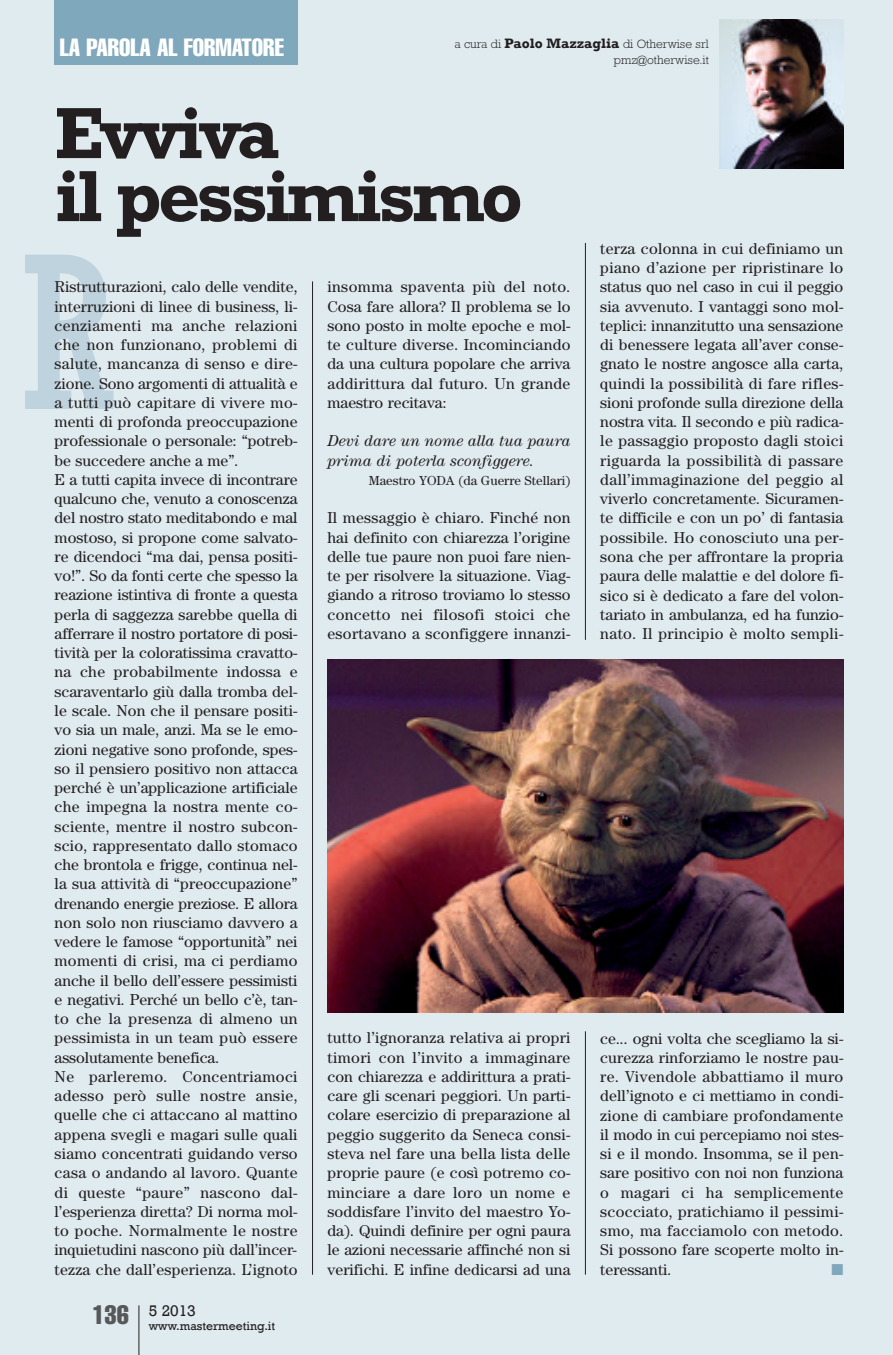
<style>
.page{position:relative;width:893px;height:1355px;background:#fff}
.page>*{position:absolute;margin:0;border:0;box-sizing:border-box;transform-origin:0 0}
.t1{font:700 73.5px/63px "Rockwell";letter-spacing:-.05em;color:#231f20}
.t2{font:extra-condensed 24.5px "Helvetica";color:#fff}
.t3{font:15.75px/19.2px "Century";letter-spacing:.005em;color:#231f20;text-align:justify}
.t4{font:italic 15.75px/19.2px "Century";color:#231f20}
.t5{font:15.75px "Rockwell";color:#231f20}
.t6{font:15.75px "Zapf Dingbats";color:#7fa8bc}
.t7{font:13.12px "Century";color:#231f20}
.t8{font:300 12.25px/15.8px "Rockwell";color:#231f20;text-align:right}
.t9{font:12.25px "Rockwell";color:#231f20}
.s1{font-weight:700;font-size:14px}
</style>
<div class="page">
<div style="left:0;top:0;width:893px;height:1354px;background:#e0ebf0"></div>
<hr style="left:585px;top:243px;width:1px;height:396px;background:#231f20">
<hr style="left:138px;top:1305px;width:1px;height:49px;background:#231f20">
<div style="left:55px;top:0;width:243px;height:64px;background:#7fa8bc"></div>
<hr style="left:312px;top:281px;width:1px;height:993px;background:#231f20">
<svg style="left:25px;top:254px;width:88px;height:155px"></svg>
<img style="left:719px;top:20px;width:124px;height:149px">
<img style="left:327px;top:659px;width:516px;height:353px">
<hr style="left:585px;top:1031px;width:1px;height:243px;background:#231f20">
<h2 class="t2" style="left:60px;top:39px;width:225px">LA PAROLA AL FORMATORE</h2>
<p class="t8" style="left:454px;top:38px;width:256px">a cura di <span class="s1">Paolo Mazzaglia</span> di Otherwise srl pmz@otherwise.it</p>
<h1 class="t1" style="left:55px;top:100px;width:470px">Evviva<br>il pessimismo</h1>
<p class="t3" style="left:55px;top:279px;width:245px;text-align:left">Ristrutturazioni, calo delle vendite, interruzioni di linee di business, li&shy;cenziamenti ma anche relazioni che non funzionano, problemi di salute, mancanza di senso e dire&shy;zione. Sono argomenti di attualità e a tutti può capitare di vivere mo&shy;menti di profonda preoccupazione professionale o personale: “potreb&shy;be succedere anche a me”.<br>E a tutti capita invece di incontrare qualcuno che, venuto a conoscenza del nostro stato meditabondo e mal mostoso, si propone come salvato&shy;re dicendoci “ma dai, pensa positi&shy;vo!”. So da fonti certe che spesso la reazione istintiva di fronte a questa perla di saggezza sarebbe quella di afferrare il nostro portatore di posi&shy;tività per la coloratissima cravatto&shy;na che probabilmente indossa e scaraventarlo giù dalla tromba del&shy;le scale. Non che il pensare positi&shy;vo sia un male, anzi. Ma se le emo&shy;zioni negative sono profonde, spes&shy;so il pensiero positivo non attacca perché è un’applicazione artificiale che impegna la nostra mente co&shy;sciente, mentre il nostro subcon&shy;scio, rappresentato dallo stomaco che brontola e frigge, continua nel&shy;la sua attività di “preoccupazione” drenando energie preziose. E allora non solo non riusciamo davvero a vedere le famose “opportunità” nei momenti di crisi, ma ci perdiamo anche il bello dell’essere pessimisti e negativi. Perché un bello c’è, tan&shy;to che la presenza di almeno un pessimista in un team può essere assolutamente benefica.<br>Ne parleremo. Concentriamoci adesso però sulle nostre ansie, quelle che ci attaccano al mattino appena svegli e magari sulle quali siamo concentrati guidando verso casa o andando al lavoro. Quante di queste “paure” nascono dal&shy;l’esperienza diretta? Di norma mol&shy;to poche. Normalmente le nostre inquietudini nascono più dall’incer&shy;tezza che dall’esperienza. L’ignoto</p>
<p class="t9" style="left:92px;top:1318px;width:184px"><sup>136</sup> www.mastermeeting.it</p>
<p class="t5" style="left:149px;top:1300px;width:49px">5 2013</p>
<p class="t3" style="left:327px;top:279px;width:245px">insomma spaventa più del noto.<br>Cosa fare allora? Il problema se lo sono posto in molte epoche e mol&shy;te culture diverse. Incominciando da una cultura popolare che arriva addirittura dal futuro. Un grande maestro recitava:</p>
<p class="t4" style="left:327px;top:432px;width:245px">Devi dare un nome alla tua paura prima di poterla sconfiggere.</p>
<p class="t7" style="left:369px;top:476px;width:203px">Maestro YODA (da Guerre Stellari)</p>
<p class="t3" style="left:327px;top:510px;width:245px">Il messaggio è chiaro. Finché non hai definito con chiarezza l’origine delle tue paure non puoi fare nien&shy;te per risolvere la situazione. Viag&shy;giando a ritroso troviamo lo stesso concetto nei filosofi stoici che esortavano a sconfiggere innanzi-</p>
<p class="t3" style="left:327px;top:1029px;width:245px">tutto l’ignoranza relativa ai propri timori con l’invito a immaginare con chiarezza e addirittura a prati&shy;care gli scenari peggiori. Un parti&shy;colare esercizio di preparazione al peggio suggerito da Seneca consi&shy;steva nel fare una bella lista delle proprie paure (e così potremo co&shy;minciare a dare loro un nome e soddisfare l’invito del maestro Yo&shy;da). Quindi definire per ogni paura le azioni necessarie affinché non si verifichi. E infine dedicarsi ad una</p>
<p class="t3" style="left:600px;top:240px;width:245px">terza colonna in cui definiamo un piano d’azione per ripristinare lo status quo nel caso in cui il peggio sia avvenuto. I vantaggi sono mol&shy;teplici: innanzitutto una sensazione di benessere legata all’aver conse&shy;gnato le nostre angosce alla carta, quindi la possibilità di fare rifles&shy;sioni profonde sulla direzione della nostra vita. Il secondo e più radica&shy;le passaggio proposto dagli stoici riguarda la possibilità di passare dall’immaginazione del peggio al viverlo concretamente. Sicuramen&shy;te difficile e con un po’ di fantasia possibile. Ho conosciuto una per&shy;sona che per affrontare la propria paura delle malattie e del dolore fi&shy;sico si è dedicato a fare del volon&shy;tariato in ambulanza, ed ha funzio&shy;nato. Il principio è molto sempli-</p>
<p class="t3" style="left:600px;top:1029px;width:245px">ce... ogni volta che scegliamo la si&shy;curezza rinforziamo le nostre pau&shy;re. Vivendole abbattiamo il muro dell’ignoto e ci mettiamo in condi&shy;zione di cambiare profondamente il modo in cui percepiamo noi stes&shy;si e il mondo. Insomma, se il pen&shy;sare positivo con noi non funziona o magari ci ha semplicemente scocciato, pratichiamo il pessimi&shy;smo, ma facciamolo con metodo.<br>Si possono fare scoperte molto in&shy;teressanti.</p>
<p class="t6" style="left:831px;top:1259px;width:13px">■</p>
</div>
